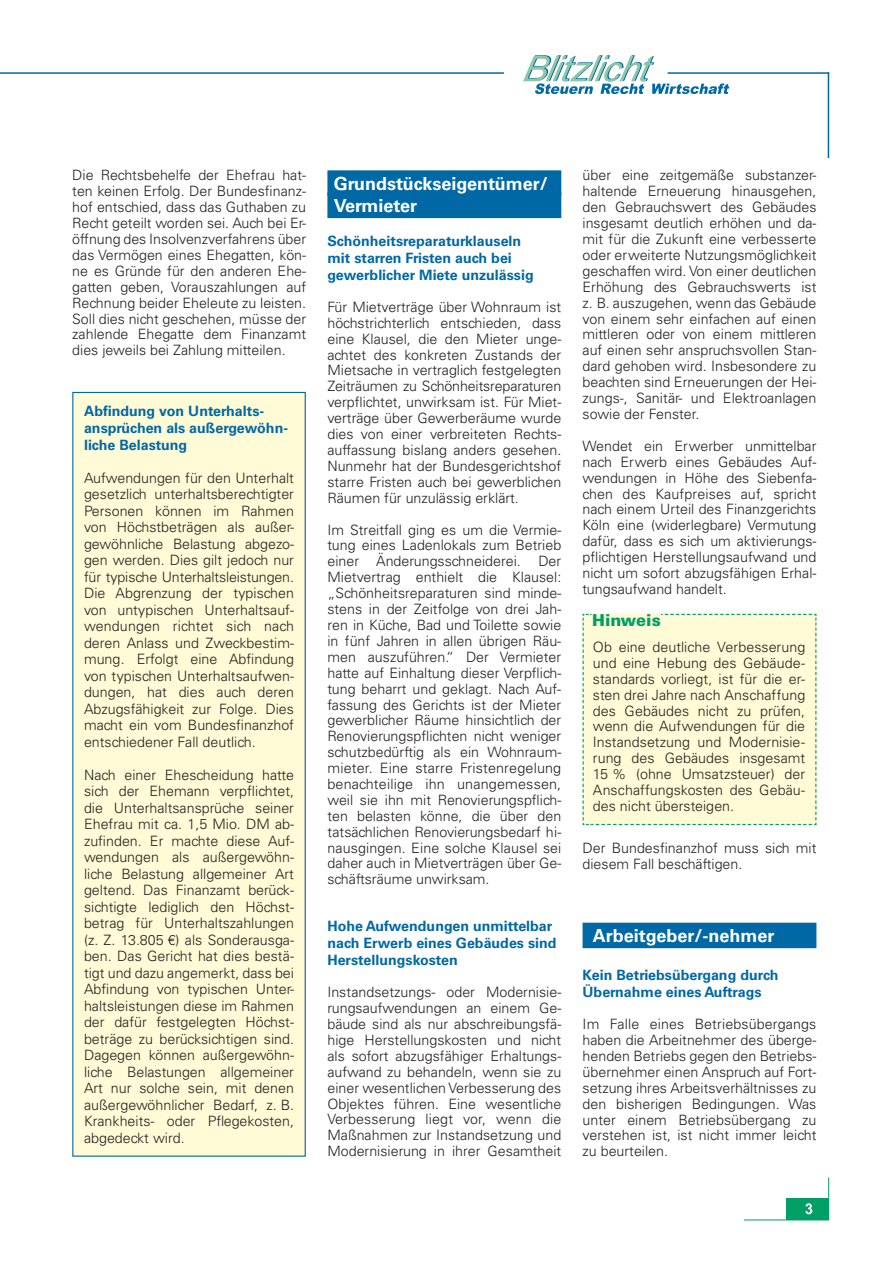
<style>
.page{position:relative;width:893px;height:1263px;background:#fff}
.page>*{position:absolute;margin:0;border:0;box-sizing:border-box;transform-origin:0 0}
.t1{font:700 18px/22.4px "Univers LT Std";color:#fff}
.t2{font:900 16.5px "Univers LT Std";color:#009f65}
.t3{font:300 14.25px/15.9px "Univers LT Std";color:#231f20;text-align:justify}
.t4{font:700 14.25px/17.1px "Univers LT Std";color:#0068a5}
</style>
<div class="page">
<div style="left:786px;top:1199px;width:43px;height:21px;background:#009f65"></div>
<svg style="left:805px;top:1203px;width:7px;height:11px"></svg>
<hr style="left:744px;top:1219px;width:85px;height:1px;background:#009f65">
<hr style="left:828px;top:1177px;width:1px;height:43px;background:#009f65">
<hr style="left:0;top:72px;width:504px;height:2px;background:#0068a5">
<hr style="left:668px;top:72px;width:161px;height:2px;background:#0068a5">
<hr style="left:828px;top:72px;width:1px;height:86px;background:#0068a5">
<svg style="left:523px;top:55px;width:206px;height:39px"></svg>
<div style="left:327px;top:170px;width:234px;height:26px;background:#0068a5"></div>
<div style="left:327px;top:193px;width:234px;height:25px;background:#0068a5"></div>
<div style="left:583px;top:923px;width:233px;height:25px;background:#0068a5"></div>
<div style="left:582px;top:613px;width:235px;height:212px;background:#fffbd6"></div>
<div style="left:73px;top:392px;width:232px;height:764px;background:#fffbd6"></div>
<div style="left:72px;top:392px;width:234px;height:765px;border:1px solid #0068a5"></div>
<p class="t3" style="left:72px;top:167px;width:235px">Die Rechtsbehelfe der Ehefrau hat&shy;ten keinen Erfolg. Der Bundesfinanz&shy;hof entschied, dass das Guthaben zu Recht geteilt worden sei. Auch bei Er&shy;öffnung des Insolvenzverfahrens über das Vermögen eines Ehegatten, kön&shy;ne es Gründe für den anderen Ehe&shy;gatten geben, Vorauszahlungen auf Rechnung beider Eheleute zu leisten.<br>Soll dies nicht geschehen, müsse der zahlende Ehegatte dem Finanzamt dies jeweils bei Zahlung mitteilen.</p>
<p class="t1" style="left:334px;top:172px;width:216px">Grundstückseigentümer/<br>Vermieter</p>
<p class="t4" style="left:327px;top:232px;width:208px">Schönheitsreparaturklauseln mit starren Fristen auch bei gewerblicher Miete unzulässig</p>
<p class="t3" style="left:327px;top:299px;width:235px">Für Mietverträge über Wohnraum ist höchstrichterlich entschieden, dass eine Klausel, die den Mieter unge&shy;achtet des konkreten Zustands der Mietsache in vertraglich festgelegten Zeiträumen zu Schönheitsreparaturen verpflichtet, unwirksam ist. Für Miet&shy;verträge über Gewerberäume wurde dies von einer verbreiteten Rechts&shy;auffassung bislang anders gesehen.<br>Nunmehr hat der Bundesgerichtshof starre Fristen auch bei gewerblichen Räumen für unzulässig erklärt.</p>
<p class="t3" style="left:327px;top:521px;width:235px">Im Streitfall ging es um die Vermie&shy;tung eines Ladenlokals zum Betrieb einer Änderungsschneiderei. Der Mietvertrag enthielt die Klausel: „Schönheitsreparaturen sind minde&shy;stens in der Zeitfolge von drei Jah&shy;ren in Küche, Bad und Toilette sowie in fünf Jahren in allen übrigen Räu&shy;men auszuführen.“ Der Vermieter hatte auf Einhaltung dieser Verpflich&shy;tung beharrt und geklagt. Nach Auf&shy;fassung des Gerichts ist der Mieter gewerblicher Räume hinsichtlich der Renovierungspflichten nicht weniger schutzbedürftig als ein Wohnraum&shy;mieter. Eine starre Fristenregelung benachteilige ihn unangemessen, weil sie ihn mit Renovierungspflich&shy;ten belasten könne, die über den tatsächlichen Renovierungsbedarf hi&shy;nausgingen. Eine solche Klausel sei daher auch in Mietverträgen über Ge&shy;schäftsräume unwirksam.</p>
<p class="t4" style="left:327px;top:918px;width:231px">Hohe Aufwendungen unmittelbar nach Erwerb eines Gebäudes sind<br>Herstellungskosten</p>
<p class="t3" style="left:327px;top:984px;width:235px">Instandsetzungs- oder Modernisie&shy;rungsaufwendungen an einem Ge&shy;bäude sind als nur abschreibungsfä&shy;hige Herstellungskosten und nicht als sofort abzugsfähiger Erhaltungs&shy;aufwand zu behandeln, wenn sie zu einer wesentlichen Verbesserung des Objektes führen. Eine wesentliche Verbesserung liegt vor, wenn die Maßnahmen zur Instandsetzung und Modernisierung in ihrer Gesamtheit</p>
<p class="t4" style="left:84px;top:403px;width:206px">Abfindung von Unterhalts&shy;ansprüchen als außergewöhn&shy;liche Belastung</p>
<p class="t3" style="left:84px;top:469px;width:211px;line-height:16.5px">Aufwendungen für den Unterhalt gesetzlich unterhaltsberechtigter Personen können im Rahmen von Höchstbeträgen als außer&shy;gewöhnliche Belastung abgezo&shy;gen werden. Dies gilt jedoch nur für typische Unterhaltsleistungen.<br>Die Abgrenzung der typischen von untypischen Unterhaltsauf&shy;wendungen richtet sich nach deren Anlass und Zweckbestim&shy;mung. Erfolgt eine Abfindung von typischen Unterhaltsaufwen&shy;dungen, hat dies auch deren Abzugsfähigkeit zur Folge. Dies macht ein vom Bundesfinanzhof entschiedener Fall deutlich.</p>
<p class="t3" style="left:84px;top:766px;width:211px;line-height:16.5px">Nach einer Ehescheidung hatte sich der Ehemann verpflichtet, die Unterhaltsansprüche seiner Ehefrau mit ca. 1,5 Mio. DM ab&shy;zufinden. Er machte diese Auf&shy;wendungen als außergewöhn&shy;liche Belastung allgemeiner Art geltend. Das Finanzamt berück&shy;sichtigte lediglich den Höchst&shy;betrag für Unterhaltszahlungen (z. Z. 13.805 €) als Sonderausga&shy;ben. Das Gericht hat dies bestä&shy;tigt und dazu angemerkt, dass bei Abfindung von typischen Unter&shy;haltsleistungen diese im Rahmen der dafür festgelegten Höchst&shy;beträge zu berücksichtigen sind.<br>Dagegen können außergewöhn&shy;liche Belastungen allgemeiner Art nur solche sein, mit denen außergewöhnlicher Bedarf, z. B.<br>Krankheits- oder Pflegekosten, abgedeckt wird.</p>
<p class="t3" style="left:583px;top:167px;width:235px">über eine zeitgemäße substanzer&shy;haltende Erneuerung hinausgehen, den Gebrauchswert des Gebäudes insgesamt deutlich erhöhen und da&shy;mit für die Zukunft eine verbesserte oder erweiterte Nutzungsmöglichkeit geschaffen wird. Von einer deutlichen Erhöhung des Gebrauchswerts ist z. B. auszugehen, wenn das Gebäude von einem sehr einfachen auf einen mittleren oder von einem mittleren auf einen sehr anspruchsvollen Stan&shy;dard gehoben wird. Insbesondere zu beachten sind Erneuerungen der Hei&shy;zungs-, Sanitär- und Elektroanlagen sowie der Fenster.</p>
<p class="t3" style="left:583px;top:438px;width:235px">Wendet ein Erwerber unmittelbar nach Erwerb eines Gebäudes Auf&shy;wendungen in Höhe des Siebenfa&shy;chen des Kaufpreises auf, spricht nach einem Urteil des Finanzgerichts Köln eine (widerlegbare) Vermutung dafür, dass es sich um aktivierungs&shy;pflichtigen Herstellungsaufwand und nicht um sofort abzugsfähigen Erhal&shy;tungsaufwand handelt.</p>
<p class="t2" style="left:592px;top:609px;width:70px">Hinweis</p>
<p class="t3" style="left:593px;top:639px;width:214px">Ob eine deutliche Verbesserung und eine Hebung des Gebäude&shy;standards vorliegt, ist für die er&shy;sten drei Jahre nach Anschaffung des Gebäudes nicht zu prüfen, wenn die Aufwendungen für die Instandsetzung und Modernisie&shy;rung des Gebäudes insgesamt 15 % (ohne Umsatzsteuer) der Anschaffungskosten des Gebäu&shy;des nicht übersteigen.</p>
<p class="t3" style="left:583px;top:840px;width:235px">Der Bundesfinanzhof muss sich mit diesem Fall beschäftigen.</p>
<p class="t1" style="left:593px;top:925px;width:183px">Arbeitgeber/-nehmer</p>
<p class="t4" style="left:583px;top:967px;width:197px">Kein Betriebsübergang durch<br>Übernahme eines Auftrags</p>
<p class="t3" style="left:583px;top:1016px;width:235px">Im Falle eines Betriebsübergangs haben die Arbeitnehmer des überge&shy;henden Betriebs gegen den Betriebs&shy;übernehmer einen Anspruch auf Fort&shy;setzung ihres Arbeitsverhältnisses zu den bisherigen Bedingungen. Was unter einem Betriebsübergang zu verstehen ist, ist nicht immer leicht zu beurteilen.</p>
</div>
